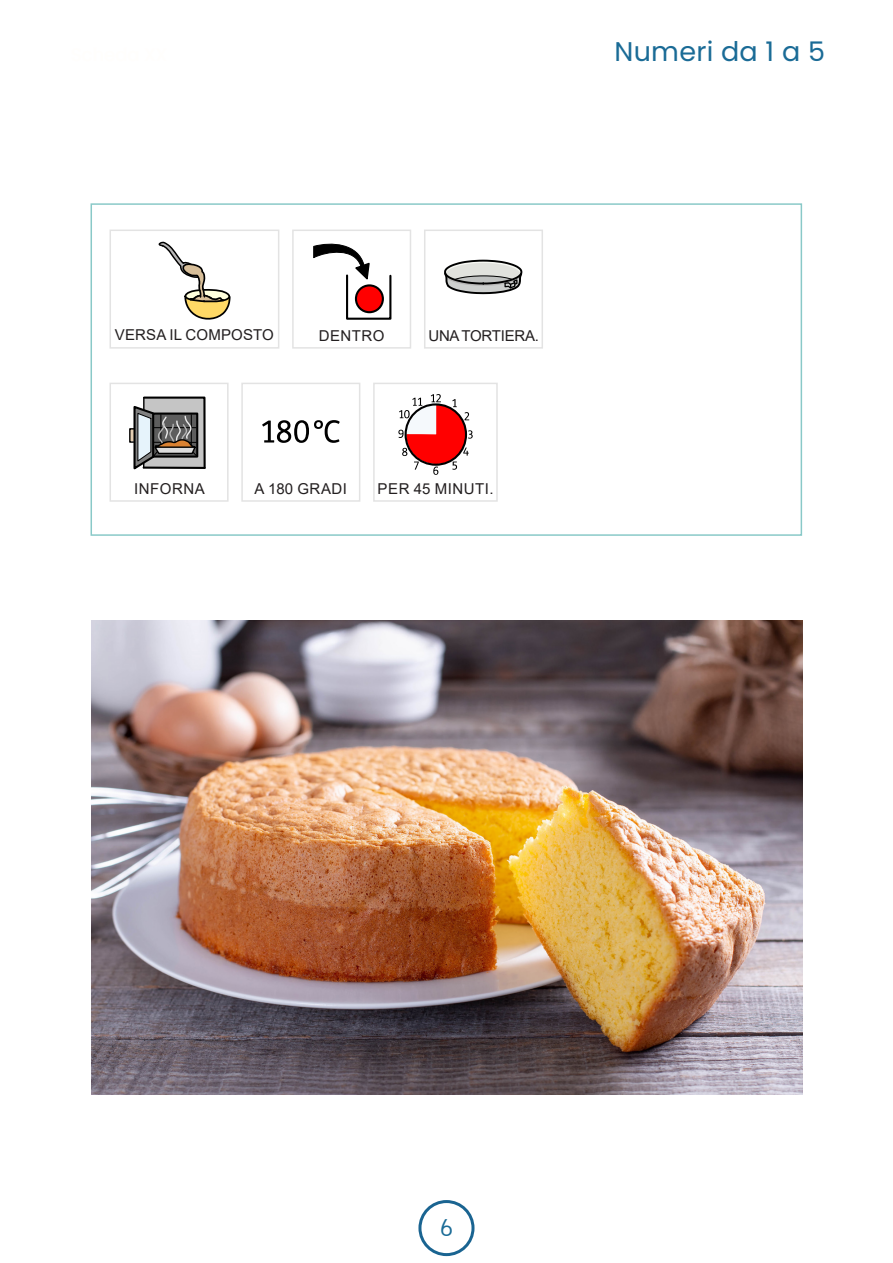
<style>
.page{position:relative;width:893px;height:1263px;background:#fff}
.page>*{position:absolute;margin:0;border:0;box-sizing:border-box;transform-origin:0 0}
.t1{font:27px "Poppins";letter-spacing:.01em;color:#1a6b96}
.t2{font:24px "Sassoon Infant Rg";color:#1a6b96}
.testo_simboli{font:15px "Arial";letter-spacing:.035em;color:#231f20}
.testo_simboli-2{font:15px "Arial";letter-spacing:.01em;color:#231f20}
.testo_simboli-3{font:15px "Arial";letter-spacing:-.015em;color:#231f20}
</style>
<div class="page">
<div style="left:418px;top:1200px;width:56px;height:56px;border:3px solid #1a6491;border-radius:50%"></div>
<div style="left:292px;top:230px;width:119px;height:119px;background:#fff;border:2px solid #e3e3e3"></div>
<div style="left:346px;top:274px;width:45px;height:46px;border:2px solid #000"></div>
<div style="left:356px;top:285px;width:27px;height:27px;background:#f00;border-radius:50%"></div>
<div style="left:355px;top:284px;width:29px;height:29px;border:2px solid #000;border-radius:50%"></div>
<svg style="left:313px;top:243px;width:58px;height:38px"></svg>
<div style="left:424px;top:230px;width:119px;height:119px;background:#fff;border:2px solid #e3e3e3"></div>
<svg style="left:444px;top:259px;width:79px;height:36px"></svg>
<div style="left:109px;top:230px;width:170px;height:119px;background:#fff;border:2px solid #e3e3e3"></div>
<svg style="left:158px;top:241px;width:73px;height:79px"></svg>
<div style="left:241px;top:383px;width:119px;height:119px;background:#fff;border:2px solid #e3e3e3"></div>
<svg style="left:262px;top:420px;width:78px;height:23px"></svg>
<div style="left:373px;top:383px;width:125px;height:119px;background:#fff;border:2px solid #e3e3e3"></div>
<svg style="left:398px;top:394px;width:75px;height:80px"></svg>
<div style="left:405px;top:403px;width:62px;height:63px;border:2px solid #000;border-radius:50%"></div>
<div style="left:109px;top:383px;width:120px;height:119px;background:#fff;border:2px solid #e3e3e3"></div>
<svg style="left:129px;top:396px;width:77px;height:74px;background:#888886"></svg>
<div style="left:91px;top:203px;width:711px;height:333px;border:2px solid #89c9c8"></div>
<img style="left:92px;top:621px;width:710px;height:473px">
<h1 class="t1" style="left:614px;top:36px;width:212px">Numeri da 1 a 5</h1>
<p class="testo_simboli-2" style="left:115px;top:325px;width:160px">VERSA IL COMPOSTO</p>
<p class="testo_simboli-2" style="left:319px;top:326px;width:67px">DENTRO</p>
<p class="testo_simboli-3" style="left:428px;top:326px;width:112px">UNA TORTIERA.</p>
<p class="testo_simboli" style="left:134px;top:478px;width:72px">INFORNA</p>
<p class="testo_simboli" style="left:255px;top:479px;width:94px">A 180 GRADI</p>
<p class="testo_simboli" style="left:378px;top:479px;width:117px">PER 45 MINUTI.</p>
<h2 class="t2" style="left:440px;top:1215px;width:15px">6</h2>
</div>
